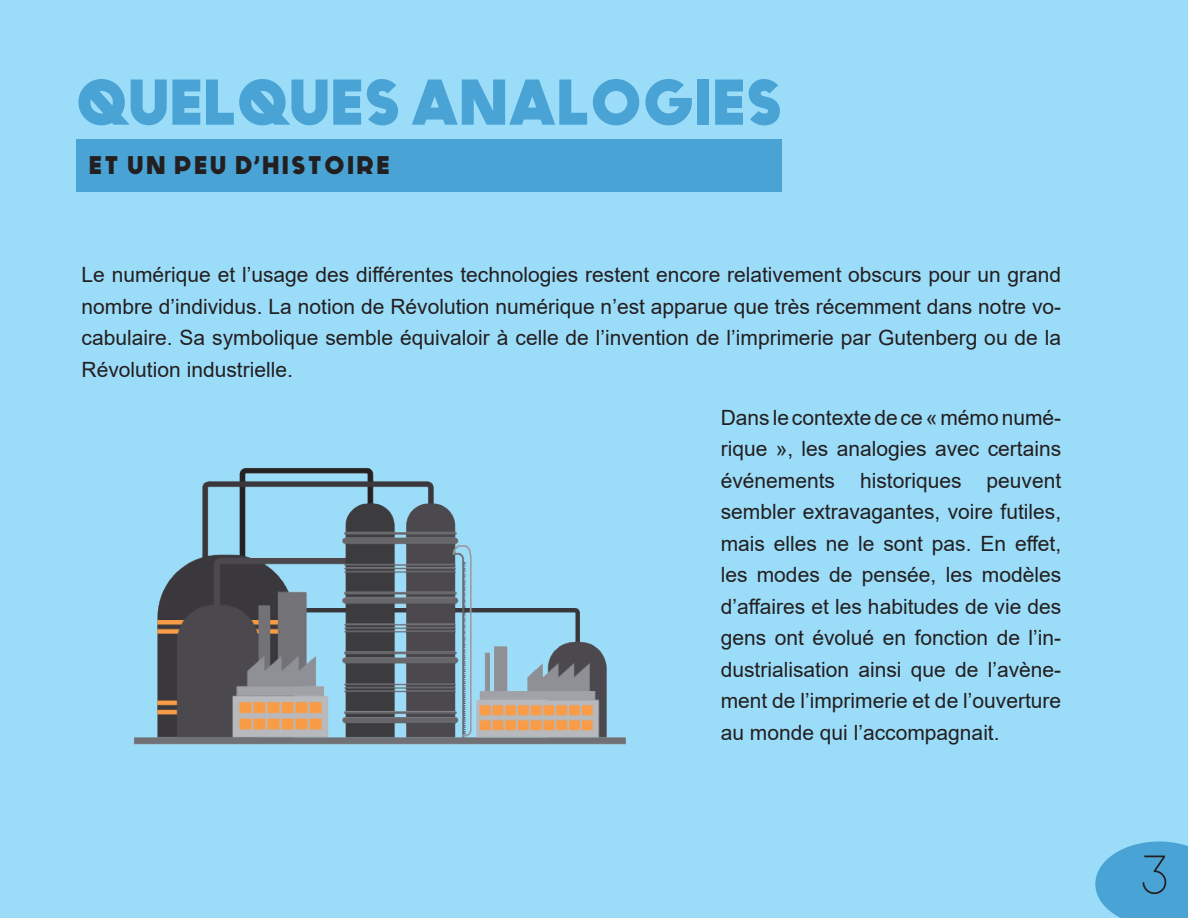
<style>
.page{position:relative;width:1188px;height:918px;background:#9bdcf8}
.page>*{position:absolute;margin:0;border:0;box-sizing:border-box;transform-origin:0 0}
.t1{font:700 64.5px "Generica";letter-spacing:.02em;color:#4aa3d5}
.t2{font:54px "Generica";color:#231f20}
.t3{font:700 25.5px "Generica";letter-spacing:.11em;color:#231f20}
.t4{font:21px/31.5px "Arial";color:#231f20;text-align:justify}
</style>
<div class="page">
<div style="left:77px;top:139px;width:705px;height:53px;background:#4aa3d5"></div>
<svg style="left:1095px;top:841px;width:93px;height:77px"></svg>
<img style="left:133px;top:467px;width:493px;height:278px">
<h1 class="t1" style="left:77px;top:63px;width:707px">QUELQUES ANALOGIES</h1>
<p class="t3" style="left:89px;top:149px;width:302px">ET UN PEU D’HISTOIRE</p>
<p class="t4" style="left:82px;top:259px;width:981px">Le numérique et l’usage des différentes technologies restent encore relativement obscurs pour un grand nombre d’individus. La notion de Révolution numérique n’est apparue que très récemment dans notre vo&shy;cabulaire. Sa symbolique semble équivaloir à celle de l’invention de l’imprimerie par Gutenberg ou de la Révolution industrielle.</p>
<p class="t4" style="left:721px;top:401px;width:342px">Dans le contexte de ce « mémo numé&shy;rique », les analogies avec certains événements historiques peuvent sembler extravagantes, voire futiles, mais elles ne le sont pas. En effet, les modes de pensée, les modèles d’affaires et les habitudes de vie des gens ont évolué en fonction de l’in&shy;dustrialisation ainsi que de l’avène&shy;ment de l’imprimerie et de l’ouverture au monde qui l’accompagnait.</p>
<h2 class="t2" style="left:1141px;top:841px;width:29px">3</h2>
</div>
